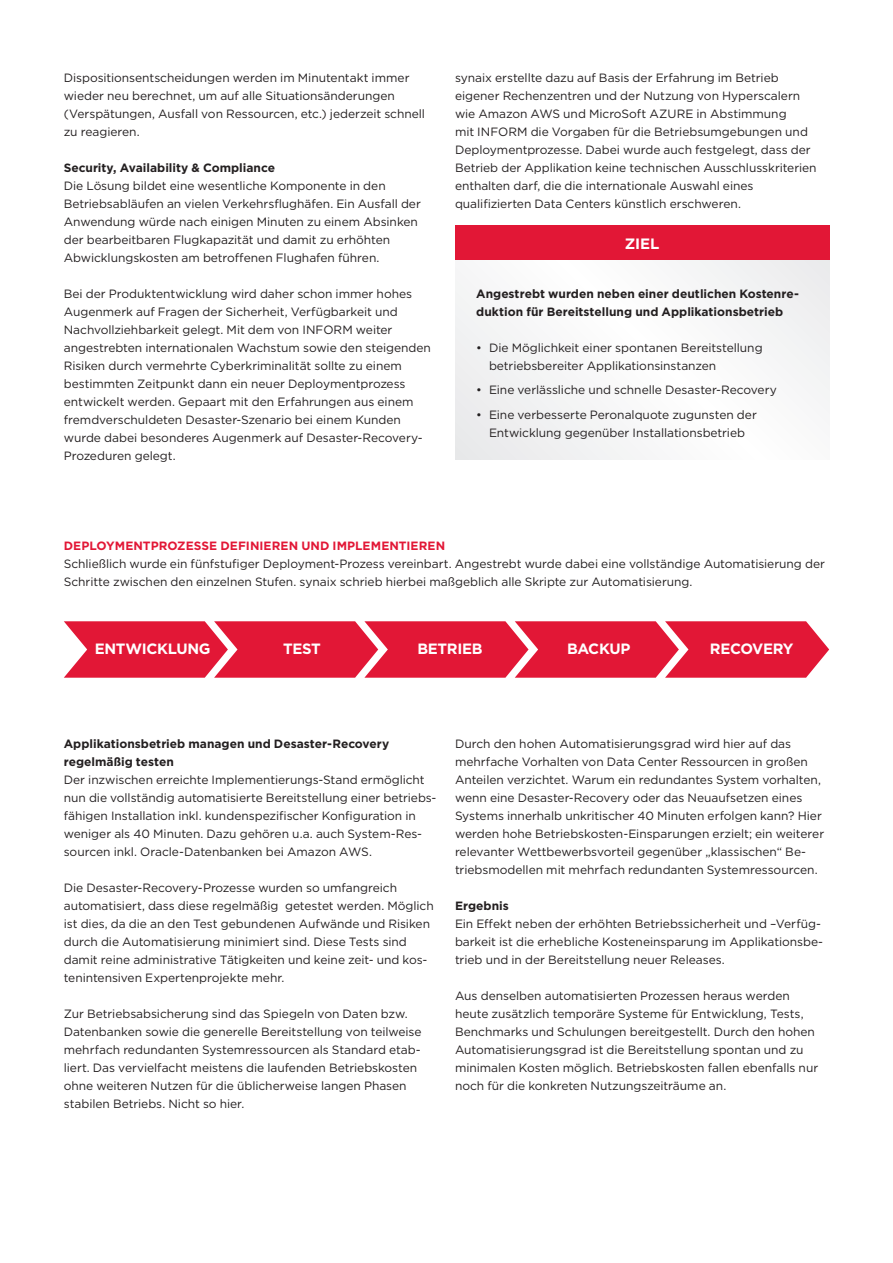
<style>
.page{position:relative;width:893px;height:1263px;background:#fff}
.page>*{position:absolute;margin:0;border:0;box-sizing:border-box;transform-origin:0 0}
.Subheadline_8pt{font:700 15px "Gotham";color:#fff}
.t1{font:700 14.85px "Gotham";letter-spacing:-.02em;color:#fff}
.Fliesstext_ohneAbsat{font:12px/18px "Gotham";letter-spacing:-.005em;color:#231f20}
.Subheadline_8pt-2{font:700 12px/18px "Gotham";color:#231f20}
.Fliesstext_ohneAbsat-2{font:700 12px/18px "Gotham";color:#231f20}
.Subheadline_8pt-3{font:700 12px "Gotham";letter-spacing:.005em;color:#e21736}
</style>
<div class="page">
<div style="left:455px;top:226px;width:374px;height:234px;background:#f7f7f8"></div>
<div style="left:455px;top:226px;width:374px;height:34px;background:#e21736"></div>
<svg style="left:64px;top:621px;width:765px;height:57px;background:#e42b47"></svg>
<p class="Fliesstext_ohneAbsat" style="left:64px;top:68px;width:363px">Dispositionsentscheidungen werden im Minutentakt immer wieder neu berechnet, um auf alle Situationsänderungen (Verspätungen, Ausfall von Ressourcen, etc.) jederzeit schnell zu reagieren.</p>
<p class="Subheadline_8pt-2" style="left:64px;top:158px;width:213px">Security, Availability &amp; Compliance</p>
<p class="Fliesstext_ohneAbsat" style="left:64px;top:176px;width:359px">Die Lösung bildet eine wesentliche Komponente in den Betriebsabläufen an vielen Verkehrsflughäfen. Ein Ausfall der Anwendung würde nach einigen Minuten zu einem Absinken der bearbeitbaren Flugkapazität und damit zu erhöhten Abwicklungskosten am betroffenen Flughafen führen.</p>
<p class="Fliesstext_ohneAbsat" style="left:64px;top:284px;width:369px">Bei der Produktentwicklung wird daher schon immer hohes Augenmerk auf Fragen der Sicherheit, Verfügbarkeit und Nachvollziehbarkeit gelegt. Mit dem von INFORM weiter angestrebten internationalen Wachstum sowie den steigenden Risiken durch vermehrte Cyberkriminalität sollte zu einem bestimmten Zeitpunkt dann ein neuer Deploymentprozess entwickelt werden. Gepaart mit den Erfahrungen aus einem fremdverschuldeten Desaster-Szenario bei einem Kunden wurde dabei besonderes Augenmerk auf Desaster-Recovery-Prozeduren gelegt.</p>
<p class="Fliesstext_ohneAbsat" style="left:455px;top:68px;width:363px">synaix erstellte dazu auf Basis der Erfahrung im Betrieb eigener Rechenzentren und der Nutzung von Hyperscalern wie Amazon AWS und MicroSoft AZURE in Abstimmung<br>mit INFORM die Vorgaben für die Betriebsumgebungen und Deploymentprozesse. Dabei wurde auch festgelegt, dass der Betrieb der Applikation keine technischen Ausschlusskriterien enthalten darf, die die internationale Auswahl eines qualifizierten Data Centers künstlich erschweren.</p>
<p class="Subheadline_8pt" style="left:625px;top:234px;width:36px">ZIEL</p>
<p class="Fliesstext_ohneAbsat-2" style="left:476px;top:284px;width:324px">Angestrebt wurden neben einer deutlichen Kostenre&shy;duktion für Bereitstellung und Applikationsbetrieb</p>
<p class="Fliesstext_ohneAbsat" style="left:489px;top:338px;width:275px;text-indent:-13px">• Die Möglichkeit einer spontanen Bereitstellung betriebsbereiter Applikationsinstanzen</p>
<p class="Fliesstext_ohneAbsat" style="left:476px;top:381px;width:302px">• Eine verlässliche und schnelle Desaster-Recovery</p>
<p class="Fliesstext_ohneAbsat" style="left:476px;top:405px;width:282px;text-align:center">• Eine verbesserte Peronalquote zugunsten der<br>Entwicklung gegenüber Installationsbetrieb</p>
<p class="Subheadline_8pt-3" style="left:64px;top:538px;width:383px">DEPLOYMENTPROZESSE DEFINIEREN UND IMPLEMENTIEREN</p>
<p class="Fliesstext_ohneAbsat" style="left:64px;top:554px;width:763px">Schließlich wurde ein fünfstufiger Deployment-Prozess vereinbart. Angestrebt wurde dabei eine vollständige Automatisierung der<br>Schritte zwischen den einzelnen Stufen. synaix schrieb hierbei maßgeblich alle Skripte zur Automatisierung.</p>
<p class="t1" style="left:95px;top:639px;width:117px">ENTWICKLUNG</p>
<p class="t1" style="left:283px;top:639px;width:39px">TEST</p>
<p class="t1" style="left:417px;top:639px;width:67px">BETRIEB</p>
<p class="t1" style="left:567px;top:639px;width:65px">BACKUP</p>
<p class="t1" style="left:710px;top:639px;width:85px">RECOVERY</p>
<p class="Subheadline_8pt-2" style="left:64px;top:734px;width:327px">Applikationsbetrieb managen und Desaster-Recovery regelmäßig testen</p>
<p class="Fliesstext_ohneAbsat" style="left:64px;top:770px;width:374px">Der inzwischen erreichte Implementierungs-Stand ermöglicht nun die vollständig automatisierte Bereitstellung einer betriebs&shy;fähigen Installation inkl. kundenspezifischer Konfiguration in weniger als 40 Minuten. Dazu gehören u.a. auch System-Res&shy;sourcen inkl. Oracle-Datenbanken bei Amazon AWS.</p>
<p class="Fliesstext_ohneAbsat" style="left:64px;top:878px;width:371px">Die Desaster-Recovery-Prozesse wurden so umfangreich automatisiert, dass diese regelmäßig getestet werden. Möglich ist dies, da die an den Test gebundenen Aufwände und Risiken durch die Automatisierung minimiert sind. Diese Tests sind damit reine administrative Tätigkeiten und keine zeit- und kos&shy;tenintensiven Expertenprojekte mehr.</p>
<p class="Fliesstext_ohneAbsat" style="left:64px;top:1004px;width:359px">Zur Betriebsabsicherung sind das Spiegeln von Daten bzw.<br>Datenbanken sowie die generelle Bereitstellung von teilweise mehrfach redundanten Systemressourcen als Standard etab&shy;liert. Das vervielfacht meistens die laufenden Betriebskosten ohne weiteren Nutzen für die üblicherweise langen Phasen stabilen Betriebs. Nicht so hier.</p>
<p class="Fliesstext_ohneAbsat" style="left:455px;top:734px;width:371px">Durch den hohen Automatisierungsgrad wird hier auf das mehrfache Vorhalten von Data Center Ressourcen in großen Anteilen verzichtet. Warum ein redundantes System vorhalten, wenn eine Desaster-Recovery oder das Neuaufsetzen eines Systems innerhalb unkritischer 40 Minuten erfolgen kann? Hier werden hohe Betriebskosten-Einsparungen erzielt; ein weiterer relevanter Wettbewerbsvorteil gegenüber „klassischen“ Be&shy;triebsmodellen mit mehrfach redundanten Systemressourcen.</p>
<p class="Subheadline_8pt-2" style="left:455px;top:896px;width:55px">Ergebnis</p>
<p class="Fliesstext_ohneAbsat" style="left:455px;top:914px;width:370px">Ein Effekt neben der erhöhten Betriebssicherheit und –Verfüg&shy;barkeit ist die erhebliche Kosteneinsparung im Applikationsbe&shy;trieb und in der Bereitstellung neuer Releases.</p>
<p class="Fliesstext_ohneAbsat" style="left:455px;top:986px;width:365px">Aus denselben automatisierten Prozessen heraus werden heute zusätzlich temporäre Systeme für Entwicklung, Tests, Benchmarks und Schulungen bereitgestellt. Durch den hohen Automatisierungsgrad ist die Bereitstellung spontan und zu minimalen Kosten möglich. Betriebskosten fallen ebenfalls nur noch für die konkreten Nutzungszeiträume an.</p>
</div>
